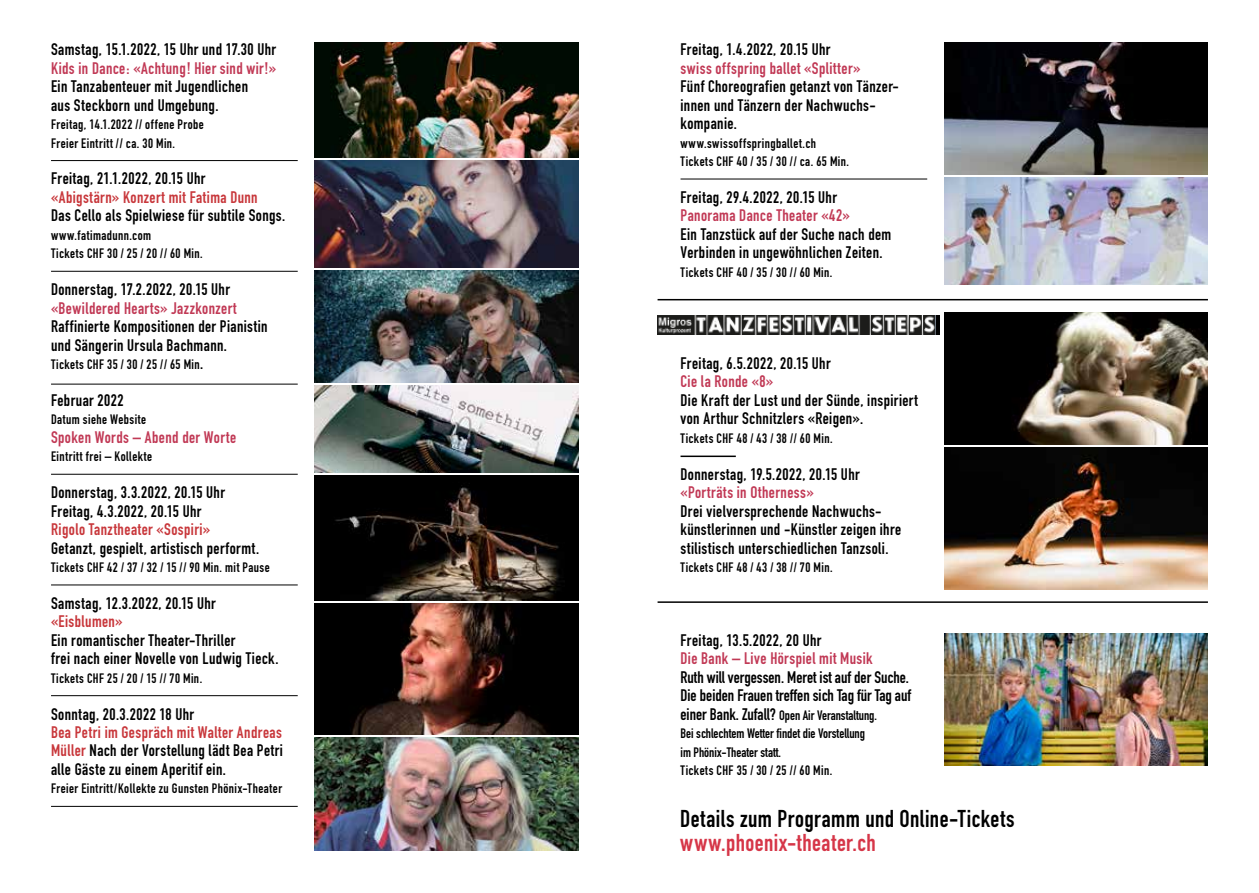
<style>
.page{position:relative;width:1259px;height:893px;background:#fff}
.page>*{position:absolute;margin:0;border:0;box-sizing:border-box;transform-origin:0 0}
.t1{font:24px "DIN Engschrift Alternate";letter-spacing:.02em;color:#000}
.t2{font:24px "DIN Engschrift Alternate";letter-spacing:.02em;color:#d63648}
.t3{font:16.5px/18.5px "DIN Engschrift";letter-spacing:.025em;color:#000}
.t4{font:16.5px "DIN Engschrift";letter-spacing:.025em;color:#c13955}
.t5{font:16.5px/18.5px "DIN Engschrift";color:#000}
.t6{font:16.5px "DIN Engschrift";letter-spacing:.025em;color:#c8373b}
.t7{font:16.5px "DIN Engschrift Alternate";letter-spacing:.025em;color:#000}
.t8{font:13.5px/18.5px "DIN Engschrift";letter-spacing:.03em;color:#000}
.t9{font:13.5px/18.5px "DIN Engschrift";color:#000}
.s1{font-size:16.5px}
.s2{color:#c8373b}
</style>
<div class="page">
<hr style="left:51px;top:160px;width:247px;height:1px;background:#000">
<hr style="left:51px;top:271px;width:247px;height:1px;background:#000">
<hr style="left:51px;top:384px;width:247px;height:1px;background:#000">
<hr style="left:51px;top:474px;width:247px;height:1px;background:#000">
<hr style="left:51px;top:585px;width:247px;height:1px;background:#000">
<hr style="left:51px;top:695px;width:247px;height:1px;background:#000">
<hr style="left:51px;top:806px;width:247px;height:1px;background:#000">
<hr style="left:680px;top:179px;width:247px;height:1px;background:#000">
<hr style="left:680px;top:456px;width:56px;height:1px;background:#000">
<img style="left:315px;top:43px;width:263px;height:114px">
<img style="left:944px;top:43px;width:264px;height:131px">
<img style="left:315px;top:270px;width:263px;height:113px">
<img style="left:944px;top:313px;width:264px;height:131px">
<img style="left:315px;top:475px;width:263px;height:125px">
<img style="left:944px;top:448px;width:264px;height:141px">
<img style="left:315px;top:160px;width:263px;height:107px">
<img style="left:944px;top:178px;width:264px;height:107px">
<img style="left:315px;top:386px;width:263px;height:87px">
<img style="left:315px;top:738px;width:263px;height:112px">
<img style="left:944px;top:634px;width:264px;height:131px">
<img style="left:315px;top:603px;width:263px;height:132px">
<img style="left:657px;top:315px;width:278px;height:20px">
<hr style="left:657px;top:601px;width:551px;height:2px;background:#000">
<hr style="left:657px;top:299px;width:551px;height:1px;background:#000">
<p class="t3" style="left:51px;top:40px;width:226px">Samstag, 15.1.2022, 15 Uhr und 17.30 Uhr</p>
<p class="t4" style="left:51px;top:58px;width:227px">Kids in Dance: «Achtung! Hier sind wir!»</p>
<p class="t3" style="left:51px;top:77px;width:198px">Ein Tanzabenteuer mit Jugendlichen aus Steckborn und Umgebung.</p>
<p class="t8" style="left:51px;top:115px;width:154px">Freitag, 14.1.2022 // offene Probe<br>Freier Eintritt // ca. 30 Min.</p>
<p class="t3" style="left:51px;top:169px;width:156px">Freitag, 21.1.2022, 20.15 Uhr</p>
<p class="t6" style="left:51px;top:187px;width:208px">«Abigstärn» Konzert mit Fatima Dunn</p>
<p class="t3" style="left:51px;top:206px;width:236px">Das Cello als Spielwiese für subtile Songs.</p>
<p class="t8" style="left:51px;top:226px;width:153px">www.fatimadunn.com<br>Tickets CHF 30 / 25 / 20 // 60 Min.</p>
<p class="t3" style="left:51px;top:280px;width:180px">Donnerstag, 17.2.2022, 20.15 Uhr</p>
<p class="t4" style="left:51px;top:298px;width:187px">«Bewildered Hearts» Jazzkonzert</p>
<p class="t3" style="left:51px;top:317px;width:218px">Raffinierte Kompositionen der Pianistin und Sängerin Ursula Bachmann.</p>
<p class="t8" style="left:51px;top:355px;width:154px">Tickets CHF 35 / 30 / 25 // 65 Min<span class="s1">.</span></p>
<p class="t3" style="left:51px;top:391px;width:74px">Februar 2022</p>
<p class="t8" style="left:51px;top:410px;width:97px">Datum siehe Website</p>
<p class="t4" style="left:51px;top:427px;width:187px">Spoken Words – Abend der Worte</p>
<p class="t8" style="left:51px;top:447px;width:103px">Eintritt frei – Kollekte</p>
<p class="t3" style="left:51px;top:483px;width:175px">Donnerstag, 3.3.2022, 20.15 Uhr<br>Freitag, 4.3.2022, 20.15 Uhr</p>
<p class="t6" style="left:51px;top:520px;width:161px">Rigolo Tanztheater «Sospiri»</p>
<p class="t7" style="left:51px;top:538px;width:209px">Getanzt, gespielt, artistisch performt.</p>
<p class="t8" style="left:51px;top:558px;width:220px">Tickets CHF 42 / 37 / 32 / 15 // 90 Min. mit Pause</p>
<p class="t3" style="left:51px;top:594px;width:166px">Samstag, 12.3.2022, 20.15 Uhr</p>
<p class="t6" style="left:51px;top:612px;width:73px">«Eisblumen»</p>
<p class="t3" style="left:51px;top:631px;width:229px">Ein romantischer Theater-Thriller<br>frei nach einer Novelle von Ludwig Tieck.</p>
<p class="t8" style="left:51px;top:669px;width:153px">Tickets CHF 25 / 20 / 15 // 70 Min.</p>
<p class="t3" style="left:51px;top:704px;width:145px">Sonntag, 20.3.2022 18 Uhr</p>
<p class="t3" style="left:51px;top:723px;width:233px;text-align:justify"><span class="s2">Bea Petri im Gespräch mit Walter Andreas Müller</span> Nach der Vorstellung lädt Bea Petri alle Gäste zu einem Aperitif ein.</p>
<p class="t8" style="left:51px;top:779px;width:232px">Freier Eintritt/Kollekte zu Gunsten Phönix-Theater</p>
<p class="t3" style="left:680px;top:40px;width:151px">Freitag, 1.4.2022, 20.15 Uhr</p>
<p class="t4" style="left:680px;top:58px;width:181px">swiss offspring ballet «Splitter»</p>
<p class="t3" style="left:680px;top:77px;width:220px">Fünf Choreografien getanzt von Tänzer&shy;innen und Tänzern der Nachwuchs&shy;kompanie.</p>
<p class="t8" style="left:680px;top:134px;width:170px">www.swissoffspringballet.ch<br>Tickets CHF 40 / 35 / 30 // ca. 65 Min.</p>
<p class="t3" style="left:680px;top:188px;width:158px">Freitag, 29.4.2022, 20.15 Uhr</p>
<p class="t4" style="left:680px;top:206px;width:171px">Panorama Dance Theater «42»</p>
<p class="t3" style="left:680px;top:225px;width:212px">Ein Tanzstück auf der Suche nach dem<br>Verbinden in ungewöhnlichen Zeiten.</p>
<p class="t8" style="left:680px;top:263px;width:153px">Tickets CHF 40 / 35 / 30 // 60 Min.</p>
<p class="t3" style="left:680px;top:354px;width:152px">Freitag, 6.5.2022, 20.15 Uhr</p>
<p class="t4" style="left:680px;top:372px;width:94px">Cie la Ronde «8»</p>
<p class="t3" style="left:680px;top:391px;width:239px">Die Kraft der Lust und der Sünde, inspiriert von Arthur Schnitzlers «Reigen».</p>
<p class="t8" style="left:680px;top:429px;width:153px">Tickets CHF 48 / 43 / 38 // 60 Min.</p>
<p class="t3" style="left:680px;top:465px;width:181px">Donnerstag, 19.5.2022, 20.15 Uhr</p>
<p class="t4" style="left:680px;top:483px;width:135px">«Porträts in Otherness»</p>
<p class="t3" style="left:680px;top:501px;width:222px">Drei vielversprechende Nachwuchs&shy;künstlerinnen und -Künstler zeigen ihre stilistisch unterschiedlichen Tanzsoli.</p>
<p class="t8" style="left:680px;top:558px;width:153px">Tickets CHF 48 / 43 / 38 // 70 Min.</p>
<p class="t3" style="left:680px;top:631px;width:142px">Freitag, 13.5.2022, 20 Uhr</p>
<p class="t4" style="left:680px;top:649px;width:193px">Die Bank – Live Hörspiel mit Musik</p>
<p class="t5" style="left:680px;top:668px;width:232px">Ruth will vergessen. Meret ist auf der Suche.<br>Die beiden Frauen treffen sich Tag für Tag auf</p>
<p class="t9" style="left:680px;top:705px;width:198px"><span class="s1">einer Bank. Zufall?</span> Open Air Veranstaltung.<br>Bei schlechtem Wetter findet die Vorstellung im Phönix-Theater statt.<br>Tickets CHF 35 / 30 / 25 // 60 Min.</p>
<h1 class="t1" style="left:680px;top:804px;width:336px">Details zum Programm und Online-Tickets</h1>
<h1 class="t2" style="left:680px;top:828px;width:197px">www.phoenix-theater.ch</h1>
</div>
